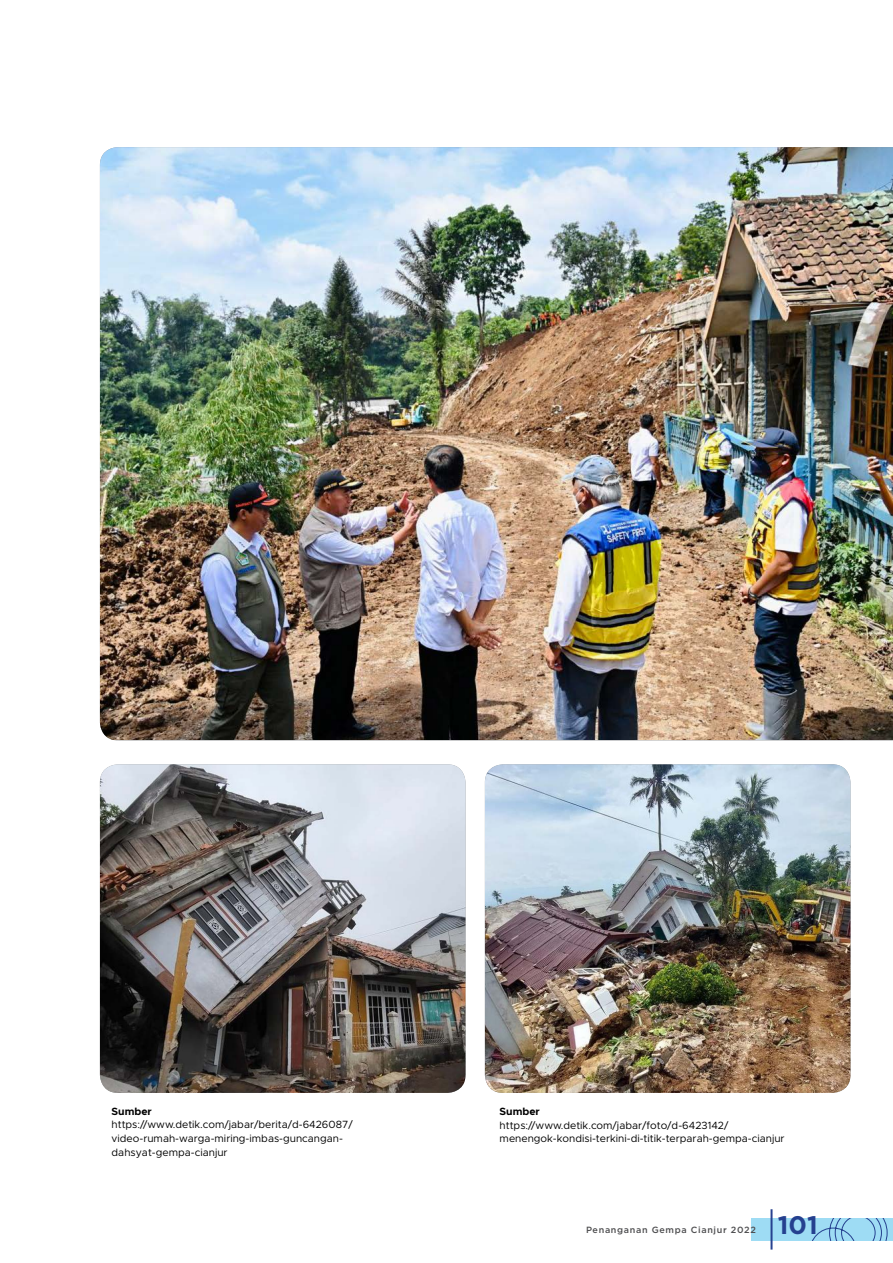
<style>
.page{position:relative;width:893px;height:1263px;background:#fff}
.page>*{position:absolute;margin:0;border:0;box-sizing:border-box;transform-origin:0 0}
.t1{font:300 43.5px "Gotham";color:#25408f}
.t2{font:700 25.35px "Gotham";color:#25408f}
.t3{font:10.5px/13.5px "Metropolis";color:#000}
.t4{font:700 10.5px "Metropolis";color:#000}
.t5{font:500 9px "Gotham";letter-spacing:.075em;color:#4d4d4f}
</style>
<div class="page">
<div style="left:752px;top:1218px;width:141px;height:23px;background:#9edcf4"></div>
<svg style="left:812px;top:1218px;width:76px;height:23px"></svg>
<img style="left:100px;top:147px;width:793px;height:593px">
<img style="left:100px;top:764px;width:365px;height:329px">
<img style="left:485px;top:764px;width:365px;height:329px">
<p class="t4" style="left:112px;top:1105px;width:42px">Sumber</p>
<p class="t3" style="left:112px;top:1118px;width:243px">https://www.detik.com/jabar/berita/d-6426087/ video-rumah-warga-miring-imbas-guncangan&shy;dahsyat-gempa-cianjur</p>
<p class="t4" style="left:500px;top:1105px;width:42px">Sumber</p>
<p class="t3" style="left:500px;top:1118px;width:287px">https://www.detik.com/jabar/foto/d-6423142/ menengok-kondisi-terkini-di-titik-terparah-gempa-cianjur</p>
<h1 class="t1" style="left:765px;top:1201px;width:14px">|</h1>
<p class="t5" style="left:586px;top:1224px;width:171px">Penanganan Gempa Cianjur 2022</p>
<h2 class="t2" style="left:778px;top:1208px;width:41px">101</h2>
</div>
